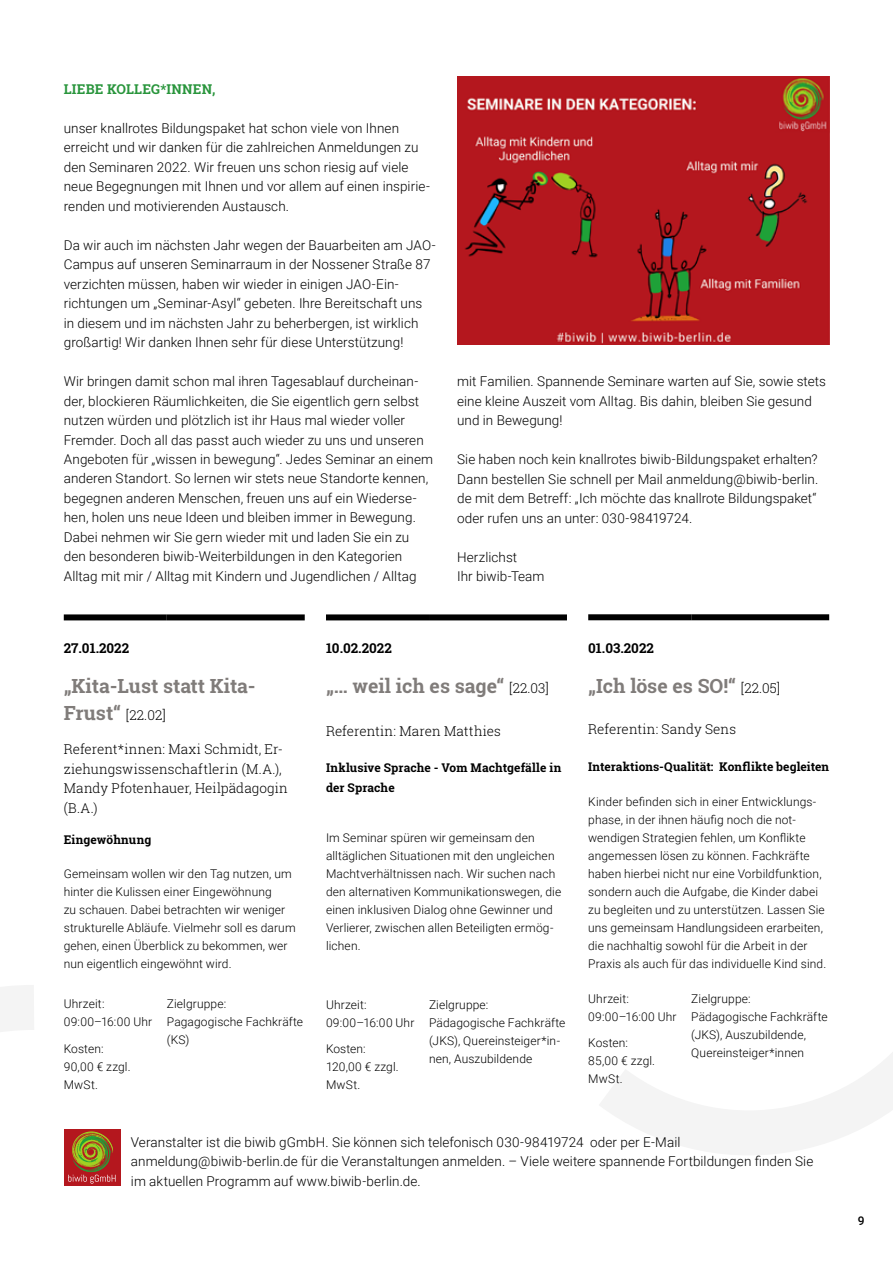
<style>
.page{position:relative;width:893px;height:1263px;background:#fff}
.page>*{position:absolute;margin:0;border:0;box-sizing:border-box;transform-origin:0 0}
.t1{font:700 19.5px "Roboto Slab";color:#807c7a}
.t2{font:300 13.5px/19.5px "Roboto";letter-spacing:.005em;color:#000}
.t3{font:300 13.5px/19.5px "Roboto Slab";letter-spacing:.005em;color:#000}
.t4{font:700 13.5px "Roboto Slab";color:#000}
.t5{font:700 13.5px "Roboto Slab";letter-spacing:.02em;color:#29953c}
.t6{font:300 12px/18px "Roboto";letter-spacing:.01em;color:#000}
.t7{font:700 12px/19.5px "Roboto Slab";letter-spacing:.005em;color:#000}
.t8{font:500 12px "Roboto";color:#000}
.s1{font-weight:700;font-size:19.5px;color:#807c7a}
.s2{font-weight:300;font-size:13.5px;color:#000}
</style>
<div class="page">
<svg style="left:600px;top:1052px;width:293px;height:103px"></svg>
<div style="left:588px;top:614px;width:103px;height:6px;background:#000"></div>
<div style="left:691px;top:614px;width:138px;height:6px;background:#000"></div>
<div style="left:326px;top:614px;width:103px;height:6px;background:#000"></div>
<div style="left:429px;top:614px;width:138px;height:6px;background:#000"></div>
<div style="left:64px;top:614px;width:103px;height:6px;background:#000"></div>
<div style="left:167px;top:614px;width:138px;height:6px;background:#000"></div>
<img style="left:457px;top:77px;width:372px;height:268px">
<div style="left:64px;top:1129px;width:56px;height:57px;background:#b4171e"></div>
<svg style="left:0;top:985px;width:116px;height:199px"></svg>
<p class="t5" style="left:64px;top:79px;width:153px">LIEBE KOLLEG*INNEN,</p>
<p class="t2" style="left:64px;top:117px;width:368px">unser knallrotes Bildungspaket hat schon viele von Ihnen erreicht und wir danken für die zahlreichen Anmeldungen zu den Seminaren 2022. Wir freuen uns schon riesig auf viele neue Begegnungen mit Ihnen und vor allem auf einen inspirie&shy;renden und motivierenden Austausch.</p>
<p class="t2" style="left:64px;top:234px;width:373px">Da wir auch im nächsten Jahr wegen der Bauarbeiten am JAO-Campus auf unseren Seminarraum in der Nossener Straße 87 verzichten müssen, haben wir wieder in einigen JAO-Ein&shy;richtungen um „Seminar-Asyl“ gebeten. Ihre Bereitschaft uns in diesem und im nächsten Jahr zu beherbergen, ist wirklich großartig! Wir danken Ihnen sehr für diese Unterstützung!</p>
<p class="t2" style="left:64px;top:371px;width:371px">Wir bringen damit schon mal ihren Tagesablauf durcheinan&shy;der, blockieren Räumlichkeiten, die Sie eigentlich gern selbst nutzen würden und plötzlich ist ihr Haus mal wieder voller Fremder. Doch all das passt auch wieder zu uns und unseren Angeboten für „wissen in bewegung“. Jedes Seminar an einem anderen Standort. So lernen wir stets neue Standorte kennen, begegnen anderen Menschen, freuen uns auf ein Wiederse&shy;hen, holen uns neue Ideen und bleiben immer in Bewegung.<br>Dabei nehmen wir Sie gern wieder mit und laden Sie ein zu den besonderen biwib-Weiterbildungen in den Kategorien Alltag mit mir / Alltag mit Kindern und Jugendlichen / Alltag</p>
<p class="t2" style="left:457px;top:371px;width:370px">mit Familien. Spannende Seminare warten auf Sie, sowie stets eine kleine Auszeit vom Alltag. Bis dahin, bleiben Sie gesund und in Bewegung!</p>
<p class="t2" style="left:457px;top:449px;width:363px">Sie haben noch kein knallrotes biwib-Bildungspaket erhalten?<br>Dann bestellen Sie schnell per Mail anmeldung@biwib-berlin. de mit dem Betreff: „Ich möchte das knallrote Bildungspaket“ oder rufen uns an unter: 030-98419724.</p>
<p class="t2" style="left:457px;top:546px;width:89px">Herzlichst<br>Ihr biwib-Team</p>
<p class="t4" style="left:64px;top:639px;width:67px">27.01.2022</p>
<h1 class="t1" style="left:64px;top:672px;width:193px">„Kita-Lust statt Kita-</h1>
<p class="t3" style="left:64px;top:705px;width:104px"><span class="s1">Frust“</span> [22.02]</p>
<p class="t3" style="left:64px;top:739px;width:226px">Referent*innen: Maxi Schmidt, Er&shy;ziehungswissenschaftlerin (M.A.),<br>Mandy Pfotenhauer, Heilpädagogin (B.A.)</p>
<p class="t7" style="left:64px;top:830px;width:89px">Eingewöhnung</p>
<p class="t6" style="left:64px;top:864px;width:233px">Gemeinsam wollen wir den Tag nutzen, um hinter die Kulissen einer Eingewöhnung<br>zu schauen. Dabei betrachten wir weniger strukturelle Abläufe. Vielmehr soll es darum gehen, einen Überblick zu bekommen, wer nun eigentlich eingewöhnt wird.</p>
<p class="t6" style="left:64px;top:995px;width:90px">Uhrzeit:<br>09:00–16:00 Uhr</p>
<p class="t6" style="left:64px;top:1039px;width:68px">Kosten:<br>90,00 € zzgl.<br>MwSt.</p>
<p class="t6" style="left:167px;top:995px;width:138px">Zielgruppe:<br>Pagagogische Fachkräfte (KS)</p>
<p class="t4" style="left:326px;top:639px;width:67px">10.02.2022</p>
<h1 class="t1" style="left:326px;top:672px;width:224px">„… weil ich es sage“ <span class="s2">[22.03]</span></h1>
<p class="t3" style="left:326px;top:721px;width:176px">Referentin: Maren Matthies</p>
<p class="t7" style="left:326px;top:758px;width:237px">Inklusive Sprache - Vom Machtgefälle in der Sprache</p>
<p class="t6" style="left:326px;top:828px;width:237px">Im Seminar spüren wir gemeinsam den alltäglichen Situationen mit den ungleichen Machtverhältnissen nach. Wir suchen nach den alternativen Kommunikationswegen, die einen inklusiven Dialog ohne Gewinner und Verlierer, zwischen allen Beteiligten ermög&shy;lichen.</p>
<p class="t6" style="left:326px;top:995px;width:90px">Uhrzeit:<br>09:00–16:00 Uhr</p>
<p class="t6" style="left:326px;top:1039px;width:74px">Kosten:<br>120,00 € zzgl.<br>MwSt.</p>
<p class="t6" style="left:429px;top:995px;width:138px">Zielgruppe:<br>Pädagogische Fachkräfte (JKS), Quereinsteiger*in&shy;nen, Auszubildende</p>
<p class="t4" style="left:588px;top:639px;width:67px">01.03.2022</p>
<h1 class="t1" style="left:588px;top:672px;width:194px">„Ich löse es SO!“ <span class="s2">[22.05]</span></h1>
<p class="t3" style="left:588px;top:719px;width:149px">Referentin: Sandy Sens</p>
<p class="t7" style="left:588px;top:757px;width:242px">Interaktions-Qualität: Konflikte begleiten</p>
<p class="t6" style="left:588px;top:793px;width:239px">Kinder befinden sich in einer Entwicklungs&shy;phase, in der ihnen häufig noch die not&shy;wendigen Strategien fehlen, um Konflikte angemessen lösen zu können. Fachkräfte haben hierbei nicht nur eine Vorbildfunktion, sondern auch die Aufgabe, die Kinder dabei zu begleiten und zu unterstützen. Lassen Sie uns gemeinsam Handlungsideen erarbeiten, die nachhaltig sowohl für die Arbeit in der Praxis als auch für das individuelle Kind sind.</p>
<p class="t6" style="left:588px;top:989px;width:90px">Uhrzeit:<br>09:00–16:00 Uhr</p>
<p class="t6" style="left:588px;top:1034px;width:68px">Kosten:<br>85,00 € zzgl.<br>MwSt.</p>
<p class="t6" style="left:691px;top:989px;width:138px">Zielgruppe:<br>Pädagogische Fachkräfte (JKS), Auszubildende,<br>Quereinsteiger*innen</p>
<p class="t2" style="left:131px;top:1131px;width:684px">Veranstalter ist die biwib gGmbH. Sie können sich telefonisch 030-98419724 oder per E-Mail anmeldung@biwib-berlin.de für die Veranstaltungen anmelden. – Viele weitere spannende Fortbildungen finden Sie im aktuellen Programm auf www.biwib-berlin.de.</p>
<p class="t8" style="left:858px;top:1212px;width:8px">9</p>
</div>
